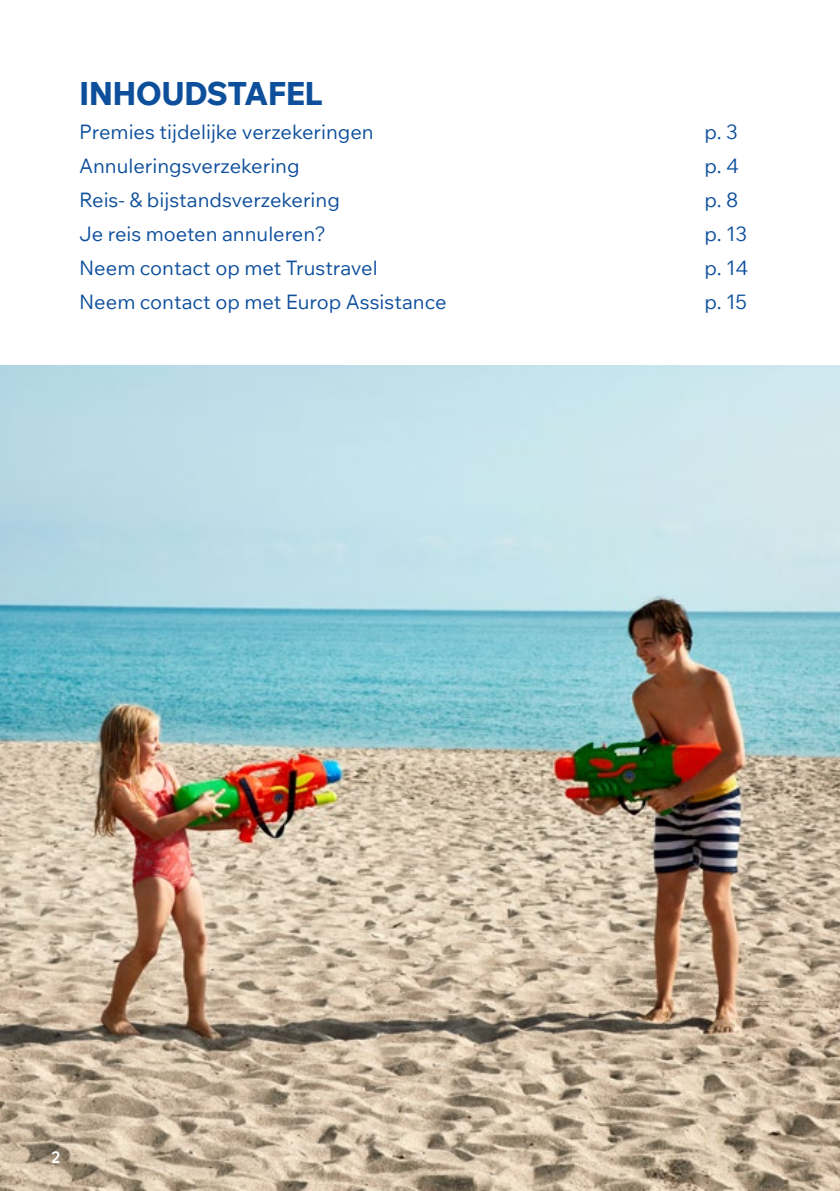
<style>
.page{position:relative;width:840px;height:1191px;background:#fff}
.page>*{position:absolute;margin:0;border:0;box-sizing:border-box;transform-origin:0 0}
.t1{font:800 32px "Wix Madefor Text";letter-spacing:-.02em;color:#0e4f9c}
.t2{font:20px "Wix Madefor Text";color:#0e4f9c}
.t3{font:700 16px "Wix Madefor Text";color:#fff;scale:.95 1}
</style>
<div class="page">
<img style="left:0;top:366px;width:839px;height:825px">
<h1 class="t1" style="left:79px;top:68px;width:245px">INHOUDSTAFEL</h1>
<p class="t2" style="left:79px;top:117px;width:296px">Premies tijdelijke verzekeringen</p>
<p class="t2" style="left:704px;top:117px;width:35px">p. 3</p>
<p class="t2" style="left:79px;top:151px;width:222px">Annuleringsverzekering</p>
<p class="t2" style="left:704px;top:151px;width:36px">p. 4</p>
<p class="t2" style="left:79px;top:185px;width:262px">Reis- &amp; bijstandsverzekering</p>
<p class="t2" style="left:704px;top:185px;width:35px">p. 8</p>
<p class="t2" style="left:79px;top:219px;width:248px">Je reis moeten annuleren?</p>
<p class="t2" style="left:704px;top:219px;width:44px">p. 13</p>
<p class="t2" style="left:79px;top:253px;width:300px">Neem contact op met Trustravel</p>
<p class="t2" style="left:704px;top:253px;width:45px">p. 14</p>
<p class="t2" style="left:79px;top:287px;width:369px">Neem contact op met Europ Assistance</p>
<p class="t2" style="left:704px;top:287px;width:44px">p. 15</p>
<p class="t3" style="left:51px;top:1144px;width:11px">2</p>
</div>
